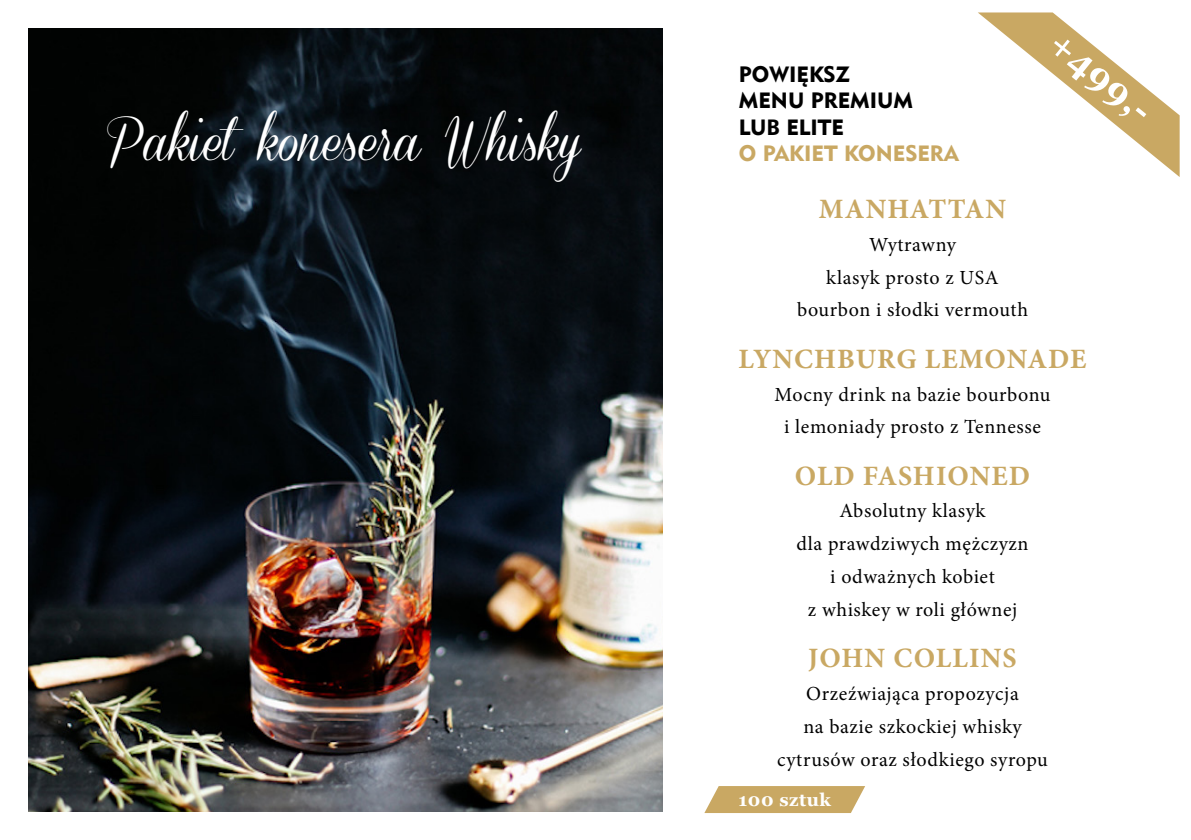
<style>
.page{position:relative;width:1191px;height:840px;background:#fff}
.page>*{position:absolute;margin:0;border:0;box-sizing:border-box;transform-origin:0 0}
.t1{font:48px "Coneria Script Demo";color:#fff}
.t2{font:700 36px "Georgia";color:#fff}
.t3{font:700 28px "Minion Pro";letter-spacing:.04em;color:#c9a863}
.t4{font:22px/26.4px "Geometric 415 Blk EU";color:#000}
.t5{font:22px "Geometric 415 Blk EU";color:#c9a863}
.t6{font:20px/32.8px "Minion Pro";letter-spacing:.03em;color:#000;text-align:center}
.t7{font:700 18px "Georgia";letter-spacing:.03em;color:#fff}
</style>
<div class="page">
<svg style="left:978px;top:12px;width:201px;height:165px"></svg>
<img style="left:28px;top:28px;width:634px;height:783px">
<svg style="left:705px;top:786px;width:160px;height:26px;background:#cdaf70"></svg>
<h1 class="t1" style="left:105px;top:115px;width:477px">Pakiet konesera Whisky</h1>
<p class="t4" style="left:739px;top:61px;width:175px">POWIĘKSZ<br>MENU PREMIUM<br>LUB ELITE</p>
<p class="t5" style="left:739px;top:140px;width:221px">O PAKIET KONESERA</p>
<h2 class="t2" style="left:1068px;top:20px;width:122px;rotate:39deg">+499,-</h2>
<h3 class="t3" style="left:818px;top:189px;width:189px">MANHATTAN</h3>
<p class="t6" style="left:797px;top:228px;width:232px">Wytrawny<br>klasyk prosto z USA bourbon i słodki vermouth</p>
<h3 class="t3" style="left:738px;top:339px;width:350px">LYNCHBURG LEMONADE</h3>
<p class="t6" style="left:774px;top:377px;width:277px">Mocny drink na bazie bourbonu i lemoniady prosto z Tennesse</p>
<h3 class="t3" style="left:795px;top:455px;width:237px">OLD FASHIONED</h3>
<p class="t6" style="left:796px;top:494px;width:233px">Absolutny klasyk<br>dla prawdziwych mężczyzn i odważnych kobiet<br>z whiskey w roli głównej</p>
<h3 class="t3" style="left:808px;top:638px;width:210px">JOHN COLLINS</h3>
<p class="t6" style="left:777px;top:676px;width:272px">Orzeźwiająca propozycja<br>na bazie szkockiej whisky cytrusów oraz słodkiego syropu</p>
<p class="t7" style="left:738px;top:787px;width:94px">100 sztuk</p>
</div>
